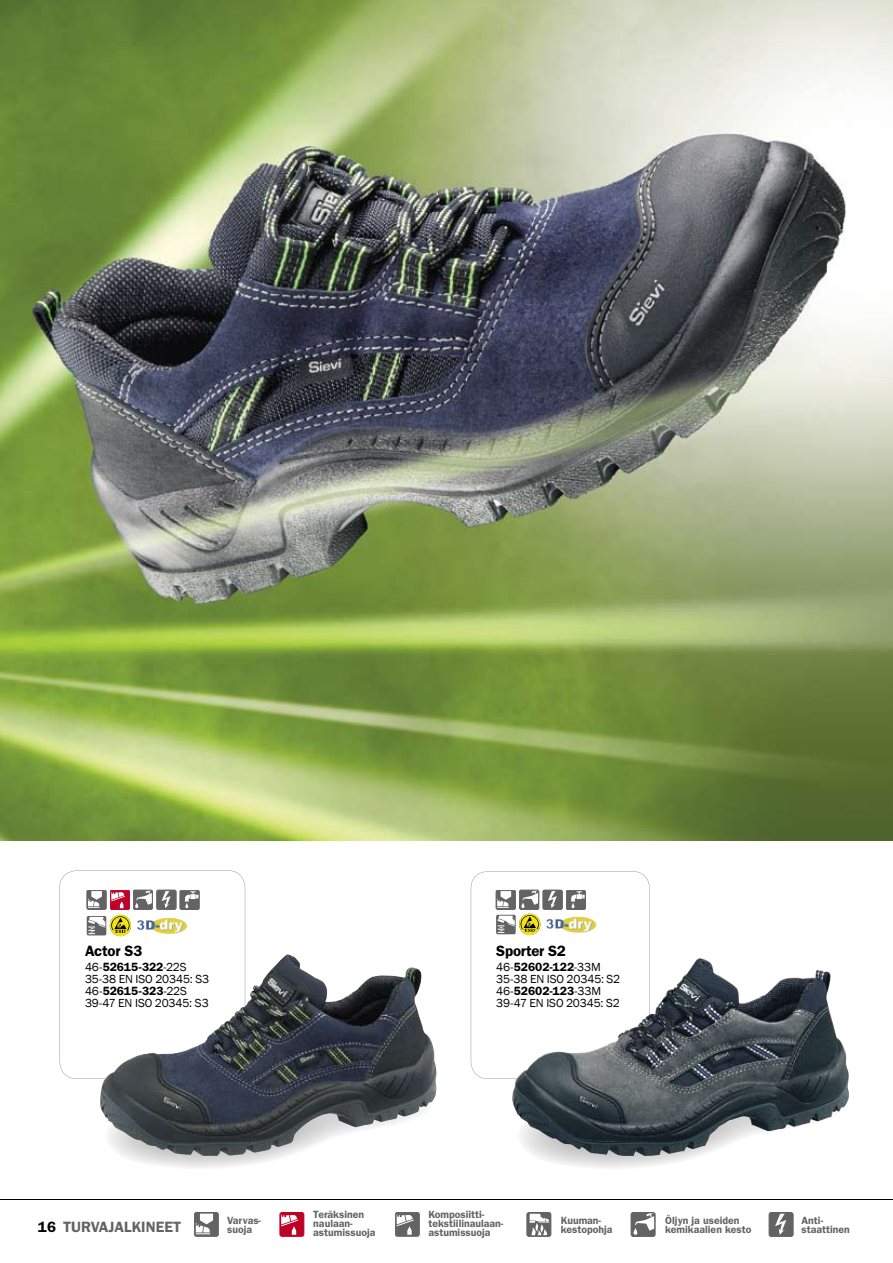
<style>
.page{position:relative;width:893px;height:1263px;background:#fff}
.page>*{position:absolute;margin:0;border:0;box-sizing:border-box;transform-origin:0 0}
.t1{font:600 15px "Franklin Gothic";letter-spacing:-.015em;color:#000}
.t2{font:600 15px "Franklin Gothic";color:#636363}
.t3{font:12px/12px "Franklin Gothic";letter-spacing:-.005em;color:#000}
.t4{font:600 10.5px/9px "Franklin Gothic";color:#636363}
.s1{font-weight:600}
</style>
<div class="page">
<img style="left:0;top:0;width:893px;height:840px">
<hr style="left:0;top:1199px;width:893px;height:1px;background:#000">
<svg style="left:60px;top:870px;width:185px;height:209px"></svg>
<svg style="left:471px;top:871px;width:179px;height:208px"></svg>
<img style="left:137px;top:918px;width:50px;height:16px">
<img style="left:546px;top:916px;width:50px;height:17px">
<img style="left:512px;top:958px;width:337px;height:198px">
<img style="left:100px;top:954px;width:336px;height:202px">
<div style="left:280px;top:1212px;width:24px;height:24px;background:#be0027;border-radius:2px"></div>
<div style="left:280px;top:1212px;width:24px;height:24px;border:1px solid #be0027;border-radius:2px"></div>
<svg style="left:281px;top:1214px;width:17px;height:21px"></svg>
<div style="left:194px;top:1212px;width:24px;height:24px;background:#636363;border-radius:2px"></div>
<div style="left:194px;top:1212px;width:25px;height:24px;border:1px solid #636363;border-radius:2px"></div>
<svg style="left:196px;top:1213px;width:17px;height:21px"></svg>
<div style="left:395px;top:1212px;width:24px;height:24px;background:#636363;border-radius:2px"></div>
<div style="left:395px;top:1212px;width:24px;height:24px;border:1px solid #636363;border-radius:2px"></div>
<svg style="left:397px;top:1214px;width:17px;height:21px"></svg>
<div style="left:527px;top:1212px;width:24px;height:24px;border:1px solid #636363;border-radius:2px"></div>
<svg style="left:529px;top:1214px;width:20px;height:21px"></svg>
<div style="left:631px;top:1212px;width:24px;height:24px;border:1px solid #636363;border-radius:2px"></div>
<svg style="left:633px;top:1213px;width:21px;height:22px"></svg>
<div style="left:769px;top:1212px;width:24px;height:24px;background:#636363;border-radius:2px"></div>
<div style="left:769px;top:1212px;width:24px;height:24px;border:1px solid #636363;border-radius:2px"></div>
<svg style="left:775px;top:1214px;width:11px;height:21px"></svg>
<p class="t1" style="left:85px;top:942px;width:59px">Actor S3</p>
<p class="t3" style="left:85px;top:961px;width:126px">46-<span class="s1">52615-322</span>-22S<br>35-38 EN ISO 20345: S3<br>46-<span class="s1">52615-323</span>-22S<br>39-47 EN ISO 20345: S3</p>
<p class="t1" style="left:496px;top:942px;width:71px">Sporter S2</p>
<p class="t3" style="left:496px;top:961px;width:125px">46-<span class="s1">52602-122</span>-33M<br>35-38 EN ISO 20345: S2<br>46-<span class="s1">52602-123</span>-33M<br>39-47 EN ISO 20345: S2</p>
<p class="t1" style="left:38px;top:1218px;width:20px">16</p>
<p class="t2" style="left:63px;top:1218px;width:119px">TURVAJALKINEET</p>
<p class="t4" style="left:313px;top:1210px;width:64px">Teräksinen naulaan&shy;astumissuoja</p>
<p class="t4" style="left:227px;top:1216px;width:36px">Varvas&shy;suoja</p>
<p class="t4" style="left:428px;top:1210px;width:76px">Komposiitti&shy;tekstiilinaulaan&shy;astumissuoja</p>
<p class="t4" style="left:561px;top:1216px;width:53px">Kuuman&shy;kestopohja</p>
<p class="t4" style="left:665px;top:1216px;width:88px">Öljyn ja useiden kemikaalien kesto</p>
<p class="t4" style="left:801px;top:1216px;width:50px">Anti&shy;staattinen</p>
</div>
